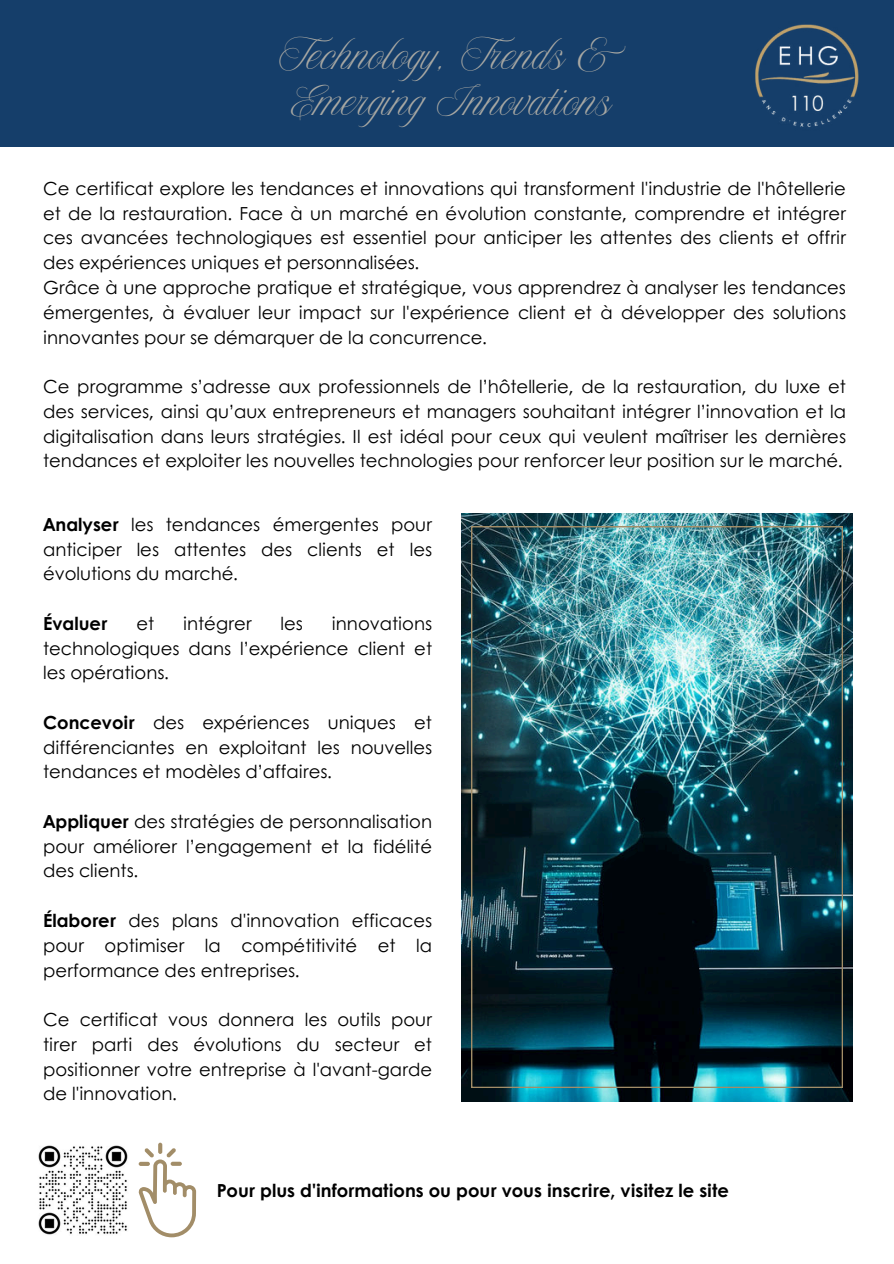
<style>
.page{position:relative;width:894px;height:1264px;background:#fff}
.page>*{position:absolute;margin:0;border:0;box-sizing:border-box;transform-origin:0 0}
.t1{font:33px/46.2px "New Icon Script";color:#a8a8a3;text-align:center}
.t2{font:18px/24.8px "Century Gothic";color:#000;text-align:justify}
.t3{font:700 18px "Century Gothic";color:#000}
.s1{font-weight:700}
</style>
<div class="page">
<svg style="left:158px;top:1142px;width:4px;height:11px"></svg>
<svg style="left:139px;top:1147px;width:57px;height:90px"></svg>
<img style="left:38px;top:1145px;width:90px;height:90px">
<div style="left:0;top:0;width:893px;height:147px;background:#153e6a"></div>
<img style="left:755px;top:24px;width:104px;height:103px">
<img style="left:461px;top:513px;width:391px;height:587px">
<img style="left:471px;top:526px;width:371px;height:561px">
<h1 class="t1" style="left:278px;top:35px;width:347px">Technology, Trends &amp;<br>Emerging Innovations</h1>
<p class="t2" style="left:43px;top:176px;width:804px;text-align:left">Ce certificat explore les tendances et innovations qui transforment l'industrie de l'hôtellerie et de la restauration. Face à un marché en évolution constante, comprendre et intégrer ces avancées technologiques est essentiel pour anticiper les attentes des clients et offrir des expériences uniques et personnalisées.<br>Grâce à une approche pratique et stratégique, vous apprendrez à analyser les tendances émergentes, à évaluer leur impact sur l'expérience client et à développer des solutions innovantes pour se démarquer de la concurrence.</p>
<p class="t2" style="left:43px;top:374px;width:804px">Ce programme s’adresse aux professionnels de l’hôtellerie, de la restauration, du luxe et des services, ainsi qu’aux entrepreneurs et managers souhaitant intégrer l’innovation et la digitalisation dans leurs stratégies. Il est idéal pour ceux qui veulent maîtriser les dernières tendances et exploiter les nouvelles technologies pour renforcer leur position sur le marché.</p>
<p class="t2" style="left:43px;top:511px;width:390px"><span class="s1">Analyser</span> les tendances émergentes pour anticiper les attentes des clients et les évolutions du marché.</p>
<p class="t3" style="left:43px;top:611px;width:66px">Évaluer</p>
<p class="t2" style="left:136px;top:610px;width:19px">et</p>
<p class="t2" style="left:183px;top:610px;width:70px">intégrer</p>
<p class="t2" style="left:280px;top:610px;width:24px">les</p>
<p class="t2" style="left:43px;top:610px;width:390px;text-indent:289px">innovations technologiques dans l’expérience client et les opérations.</p>
<p class="t2" style="left:43px;top:709px;width:390px"><span class="s1">Concevoir</span> des expériences uniques et différenciantes en exploitant les nouvelles tendances et modèles d’affaires.</p>
<p class="t2" style="left:43px;top:808px;width:390px"><span class="s1">Appliquer</span> des stratégies de personnalisation pour améliorer l’engagement et la fidélité des clients.</p>
<p class="t2" style="left:43px;top:907px;width:390px"><span class="s1">Élaborer</span> des plans d'innovation efficaces pour optimiser la compétitivité et la performance des entreprises.</p>
<p class="t2" style="left:43px;top:1006px;width:390px">Ce certificat vous donnera les outils pour tirer parti des évolutions du secteur et positionner votre entreprise à l'avant-garde de l'innovation.</p>
<p class="t3" style="left:217px;top:1178px;width:513px">Pour plus d'informations ou pour vous inscrire, visitez le site</p>
</div>
